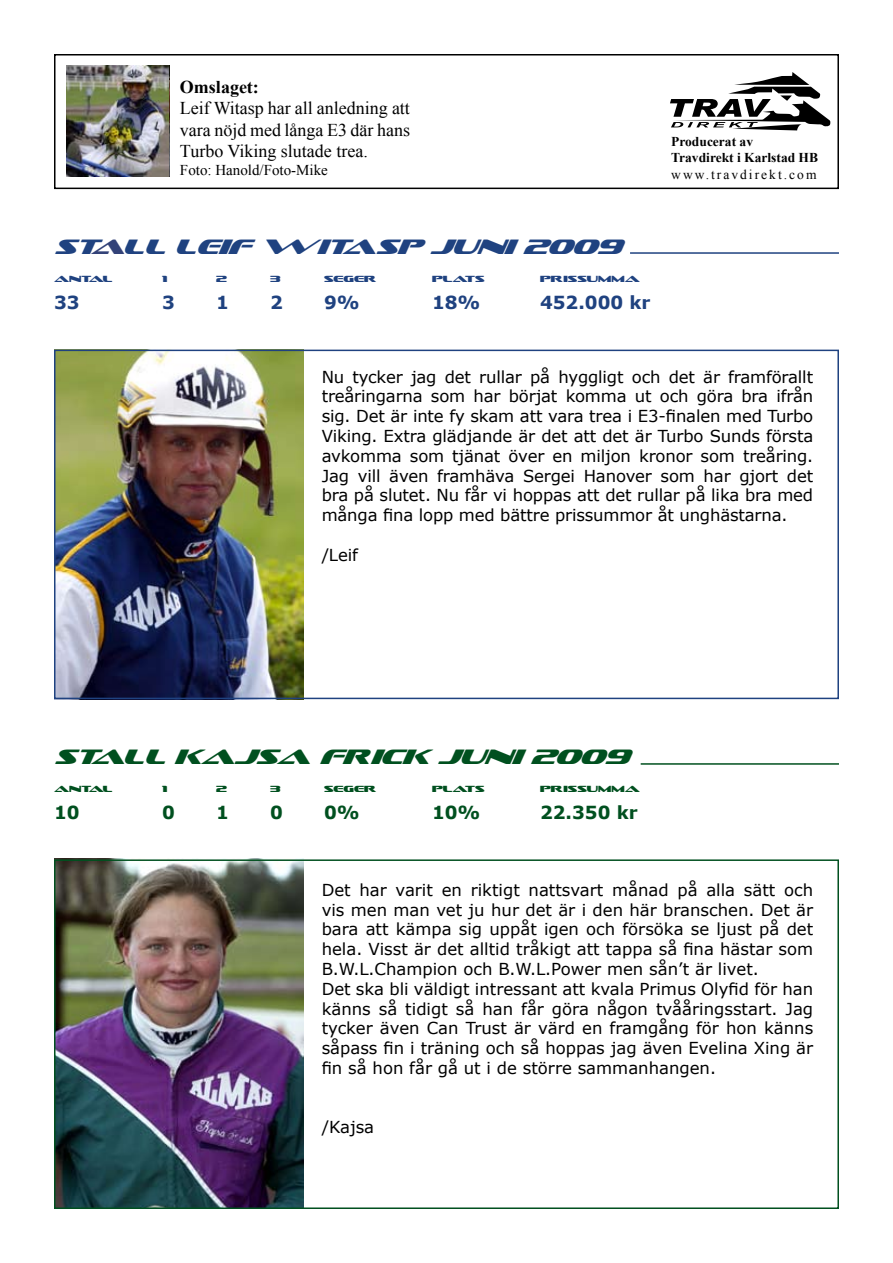
<style>
.page{position:relative;width:893px;height:1263px;background:#fff}
.page>*{position:absolute;margin:0;border:0;box-sizing:border-box;transform-origin:0 0}
.t1{font:italic 21px "Sofachrome";color:#1f4280}
.t2{font:italic 21px "Sofachrome";color:#00501f}
.t3{font:18px/21.6px "Times New Roman";color:#000;text-align:justify}
.t4{font:700 18px "Verdana";color:#1f4280}
.t5{font:700 18px "Verdana";color:#00501f}
.t6{font:700 18px "Times New Roman";color:#000}
.t7{font:16.5px/19.8px "Verdana";color:#000;text-align:justify}
.t8{font:15px "Times New Roman";color:#000}
.t9{font:700 13.5px/16.2px "Times New Roman";color:#000}
.t10{font:13.5px "Times New Roman";letter-spacing:.15em;color:#000}
.t11{font:9px "Sofachrome";color:#1f4280}
.t12{font:9px "Sofachrome";color:#00501f}
.s1{color:#334278}
</style>
<div class="page">
<div style="left:54px;top:54px;width:785px;height:135px;border:2px solid #000"></div>
<img style="left:57px;top:862px;width:247px;height:344px">
<img style="left:54px;top:349px;width:250px;height:347px">
<hr style="left:630px;top:252px;width:209px;height:2px;background:#1f4280">
<div style="left:54px;top:350px;width:785px;height:349px;border:2px solid #1f4280"></div>
<div style="left:54px;top:859px;width:785px;height:350px;border:2px solid #00501f"></div>
<hr style="left:641px;top:763px;width:198px;height:2px;background:#00501f">
<svg style="left:670px;top:72px;width:160px;height:58px"></svg>
<img style="left:67px;top:66px;width:102px;height:110px">
<p class="t6" style="left:180px;top:74px;width:80px">Omslaget:</p>
<p class="t3" style="left:180px;top:97px;width:232px">Leif Witasp har all anledning att vara nöjd med långa E3 där hans Turbo Viking slutade trea.</p>
<p class="t8" style="left:180px;top:160px;width:149px">Foto: Hanold/Foto-Mike</p>
<p class="t9" style="left:671px;top:133px;width:148px">Producerat av<br>Travdirekt i Karlstad HB</p>
<p class="t10" style="left:671px;top:165px;width:147px">www.travdirekt.com</p>
<p class="t1" style="left:54px;top:236px;width:568px">ST<span class="s1">A</span>LL LEIF WITASP JUNI 2009</p>
<p class="t11" style="left:54px;top:275px;width:60px">ANTAL</p>
<p class="t11" style="left:162px;top:275px;width:7px">1</p>
<p class="t11" style="left:216px;top:275px;width:12px">2</p>
<p class="t11" style="left:270px;top:275px;width:12px">3</p>
<p class="t11" style="left:324px;top:275px;width:53px">SEGER</p>
<p class="t11" style="left:432px;top:275px;width:54px">PLATS</p>
<p class="t11" style="left:540px;top:275px;width:101px">PRISSUMMA</p>
<p class="t4" style="left:54px;top:291px;width:27px">33</p>
<p class="t4" style="left:162px;top:291px;width:14px">3</p>
<p class="t4" style="left:216px;top:291px;width:14px">1</p>
<p class="t4" style="left:270px;top:291px;width:14px">2</p>
<p class="t4" style="left:324px;top:291px;width:37px">9%</p>
<p class="t4" style="left:432px;top:291px;width:50px">18%</p>
<p class="t4" style="left:540px;top:291px;width:112px">452.000 kr</p>
<p class="t7" style="left:322px;top:366px;width:493px">Nu tycker jag det rullar på hyggligt och det är framförallt treåringarna som har börjat komma ut och göra bra ifrån sig. Det är inte fy skam att vara trea i E3-finalen med Turbo Viking. Extra glädjande är det att det är Turbo Sunds första avkomma som tjänat över en miljon kronor som treåring.<br>Jag vill även framhäva Sergei Hanover som har gjort det bra på slutet. Nu får vi hoppas att det rullar på lika bra med många fina lopp med bättre prissummor åt unghästarna.</p>
<p class="t7" style="left:322px;top:544px;width:38px">/Leif</p>
<p class="t2" style="left:54px;top:746px;width:576px">STALL KAJSA FRICK JUNI 2009</p>
<p class="t12" style="left:54px;top:785px;width:60px">ANTAL</p>
<p class="t12" style="left:162px;top:785px;width:7px">1</p>
<p class="t12" style="left:216px;top:785px;width:12px">2</p>
<p class="t12" style="left:270px;top:785px;width:12px">3</p>
<p class="t12" style="left:324px;top:785px;width:53px">SEGER</p>
<p class="t12" style="left:432px;top:785px;width:54px">PLATS</p>
<p class="t12" style="left:540px;top:785px;width:101px">PRISSUMMA</p>
<p class="t5" style="left:54px;top:801px;width:27px">10</p>
<p class="t5" style="left:162px;top:801px;width:14px">0</p>
<p class="t5" style="left:216px;top:801px;width:14px">1</p>
<p class="t5" style="left:270px;top:801px;width:14px">0</p>
<p class="t5" style="left:324px;top:801px;width:37px">0%</p>
<p class="t5" style="left:432px;top:801px;width:50px">10%</p>
<p class="t5" style="left:540px;top:801px;width:99px">22.350 kr</p>
<p class="t7" style="left:322px;top:879px;width:493px;text-align:left">Det har varit en riktigt nattsvart månad på alla sätt och vis men man vet ju hur det är i den här branschen. Det är bara att kämpa sig uppåt igen och försöka se ljust på det hela. Visst är det alltid tråkigt att tappa så fina hästar som B.W.L.Champion och B.W.L.Power men sån’t är livet.<br>Det ska bli väldigt intressant att kvala Primus Olyfid för han känns så tidigt så han får göra någon tvååringsstart. Jag tycker även Can Trust är värd en framgång för hon känns såpass fin i träning och så hoppas jag även Evelina Xing är fin så hon får gå ut i de större sammanhangen.</p>
<p class="t7" style="left:322px;top:1117px;width:54px">/Kajsa</p>
</div>
